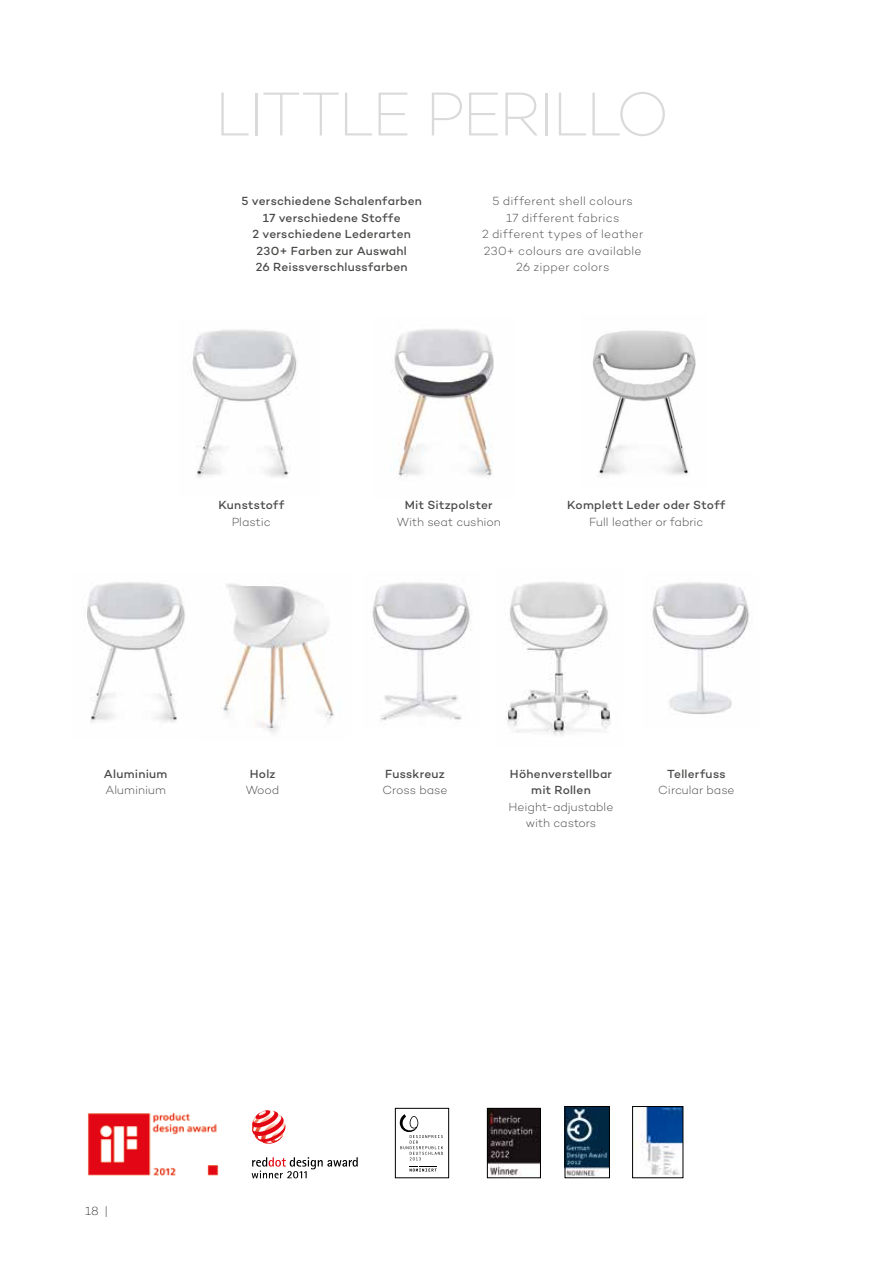
<style>
.page{position:relative;width:893px;height:1263px;background:#fff}
.page>*{position:absolute;margin:0;border:0;box-sizing:border-box;transform-origin:0 0}
.t1{font:200 63px "Campton";letter-spacing:-.045em;color:#dadada}
.t2{font:500 12px/16.5px "Campton";letter-spacing:.02em;color:#4a4a49;text-align:center}
.t3{font:300 12px/16.5px "Campton";color:#4a4a49;text-align:center}
.t4{font:300 12px/16.5px "Campton";letter-spacing:.02em;color:#4a4a49;text-align:center}
.t5{font:200 12px "Campton";color:#000}
</style>
<div class="page">
<img style="left:592px;top:330px;width:104px;height:146px">
<img style="left:390px;top:329px;width:104px;height:148px">
<img style="left:192px;top:329px;width:105px;height:149px">
<img style="left:652px;top:582px;width:97px;height:132px">
<img style="left:220px;top:583px;width:114px;height:150px">
<img style="left:506px;top:582px;width:104px;height:153px">
<img style="left:372px;top:582px;width:98px;height:139px">
<img style="left:87px;top:582px;width:98px;height:141px">
<img style="left:634px;top:1108px;width:47px;height:68px">
<div style="left:632px;top:1106px;width:51px;height:72px;border:1px solid #000"></div>
<svg style="left:409px;top:1166px;width:28px;height:5px"></svg>
<svg style="left:400px;top:1114px;width:43px;height:46px"></svg>
<div style="left:395px;top:1108px;width:54px;height:70px;border:1px solid #000"></div>
<img style="left:87px;top:1112px;width:132px;height:64px">
<img style="left:489px;top:1110px;width:50px;height:66px">
<div style="left:487px;top:1108px;width:54px;height:70px;border:1px solid #000"></div>
<img style="left:567px;top:1108px;width:41px;height:68px">
<div style="left:565px;top:1106px;width:45px;height:72px;border:1px solid #000"></div>
<svg style="left:252px;top:1157px;width:106px;height:21px"></svg>
<svg style="left:252px;top:1110px;width:33px;height:34px"></svg>
<h1 class="t1" style="left:215px;top:75px;width:456px">LITTLE PERILLO</h1>
<p class="t2" style="left:242px;top:193px;width:182px">5 verschiedene Schalenfarben<br>17 verschiedene Stoffe<br>2 verschiedene Lederarten<br>230+ Farben zur Auswahl<br>26 Reissverschlussfarben</p>
<p class="t4" style="left:482px;top:193px;width:163px">5 different shell colours<br>17 different fabrics<br>2 different types of leather<br>230+ colours are available<br>26 zipper colors</p>
<p class="t2" style="left:218px;top:497px;width:67px">Kunststoff</p>
<p class="t3" style="left:232px;top:513px;width:41px">Plastic</p>
<p class="t2" style="left:405px;top:497px;width:89px">Mit Sitzpolster</p>
<p class="t3" style="left:397px;top:513px;width:106px">With seat cushion</p>
<p class="t2" style="left:567px;top:497px;width:160px">Komplett Leder oder Stoff</p>
<p class="t3" style="left:589px;top:513px;width:116px">Full leather or fabric</p>
<p class="t2" style="left:104px;top:765px;width:65px">Aluminium</p>
<p class="t3" style="left:106px;top:781px;width:62px">Aluminium</p>
<p class="t2" style="left:250px;top:765px;width:27px">Holz</p>
<p class="t3" style="left:246px;top:781px;width:35px">Wood</p>
<p class="t2" style="left:385px;top:765px;width:61px">Fusskreuz</p>
<p class="t3" style="left:382px;top:781px;width:66px">Cross base</p>
<p class="t2" style="left:510px;top:765px;width:104px">Höhenverstellbar mit Rollen</p>
<p class="t3" style="left:509px;top:798px;width:106px">Height-adjustable with castors</p>
<p class="t2" style="left:667px;top:765px;width:60px">Tellerfuss</p>
<p class="t3" style="left:658px;top:781px;width:78px">Circular base</p>
<p class="t5" style="left:85px;top:1204px;width:25px">18 |</p>
</div>
